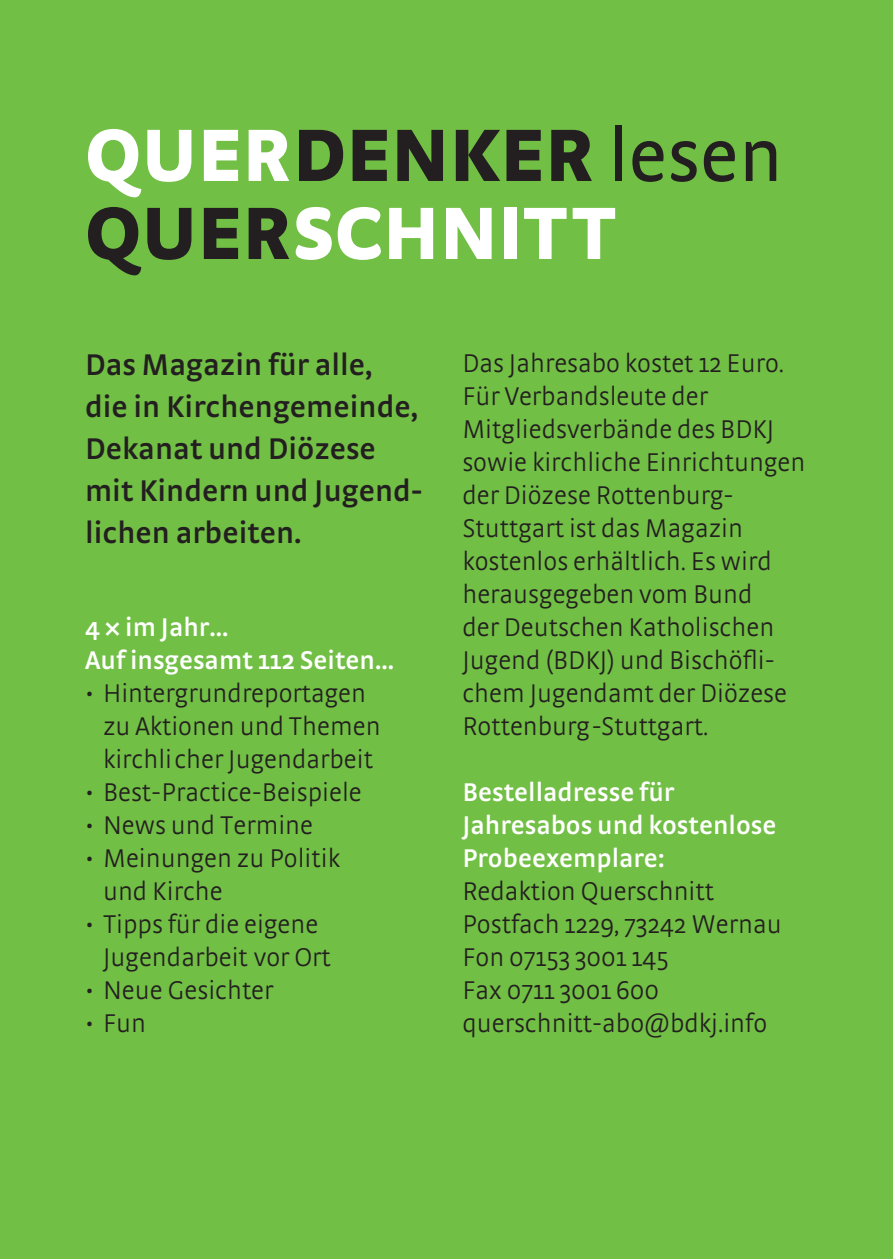
<style>
.page{position:relative;width:893px;height:1259px;background:#71bf44}
.page>*{position:absolute;margin:0;border:0;box-sizing:border-box;transform-origin:0 0}
.t1{font:900 78px/78px "Strada";color:#fff}
.t2{font:600 31.5px/42px "Strada";color:#231f20}
.t3{font:300 27px/33px "Strada";color:#231f20}
.t4{font:600 27px/33px "Strada";color:#fff}
.s1{color:#231f20}
.s2{font-weight:400;color:#231f20}
</style>
<div class="page">
<p class="t1" style="left:85px;top:113px;width:699px">QUER<span class="s1">DENKER</span> <span class="s2">lesen<br></span><span class="s1">QUER</span>SCHNITT</p>
<p class="t2" style="left:85px;top:342px;width:339px">Das Magazin für alle, die in Kirchengemeinde,<br>Dekanat und Diözese mit Kindern und Jugend‑ lichen arbeiten.</p>
<p class="t3" style="left:462px;top:346px;width:345px">Das Jahresabo kostet 12 Euro.<br>Für Verbandsleute der<br>Mitgliedsverbände des BDKJ sowie kirchliche Einrichtungen der Diözese Rottenburg-<br>Stuttgart ist das Magazin kostenlos erhältlich. Es wird herausgegeben vom Bund<br>der Deutschen Katholischen<br>Jugend (BDKJ) und Bischöfli&shy;chem Jugendamt der Diözese<br>Rottenburg-Stuttgart.</p>
<p class="t4" style="left:85px;top:610px;width:311px">4 × im Jahr...<br>Auf insgesamt 112 Seiten...</p>
<p class="t3" style="left:103px;top:676px;width:279px;text-indent:-18px">• Hintergrundreportagen zu Aktionen und Themen kirchlicher Jugendarbeit</p>
<p class="t3" style="left:85px;top:775px;width:278px">• Best-Practice-Beispiele</p>
<p class="t3" style="left:85px;top:808px;width:230px">• News und Termine</p>
<p class="t3" style="left:85px;top:841px;width:256px">• Meinungen zu Politik</p>
<p class="t3" style="left:103px;top:874px;width:121px">und Kirche</p>
<p class="t3" style="left:103px;top:907px;width:229px;text-indent:-18px">• Tipps für die eigene<br>Jugendarbeit vor Ort</p>
<p class="t3" style="left:85px;top:973px;width:190px">• Neue Gesichter</p>
<p class="t3" style="left:85px;top:1006px;width:63px">• Fun</p>
<p class="t4" style="left:462px;top:775px;width:316px">Bestelladresse für<br>Jahresabos und kostenlose<br>Probeexemplare:</p>
<p class="t3" style="left:462px;top:874px;width:321px">Redaktion Querschnitt<br>Postfach 1229, 73242 Wernau<br>Fon 07153 3001 145<br>Fax 0711 3001 600 querschnitt-abo@bdkj.info</p>
</div>
